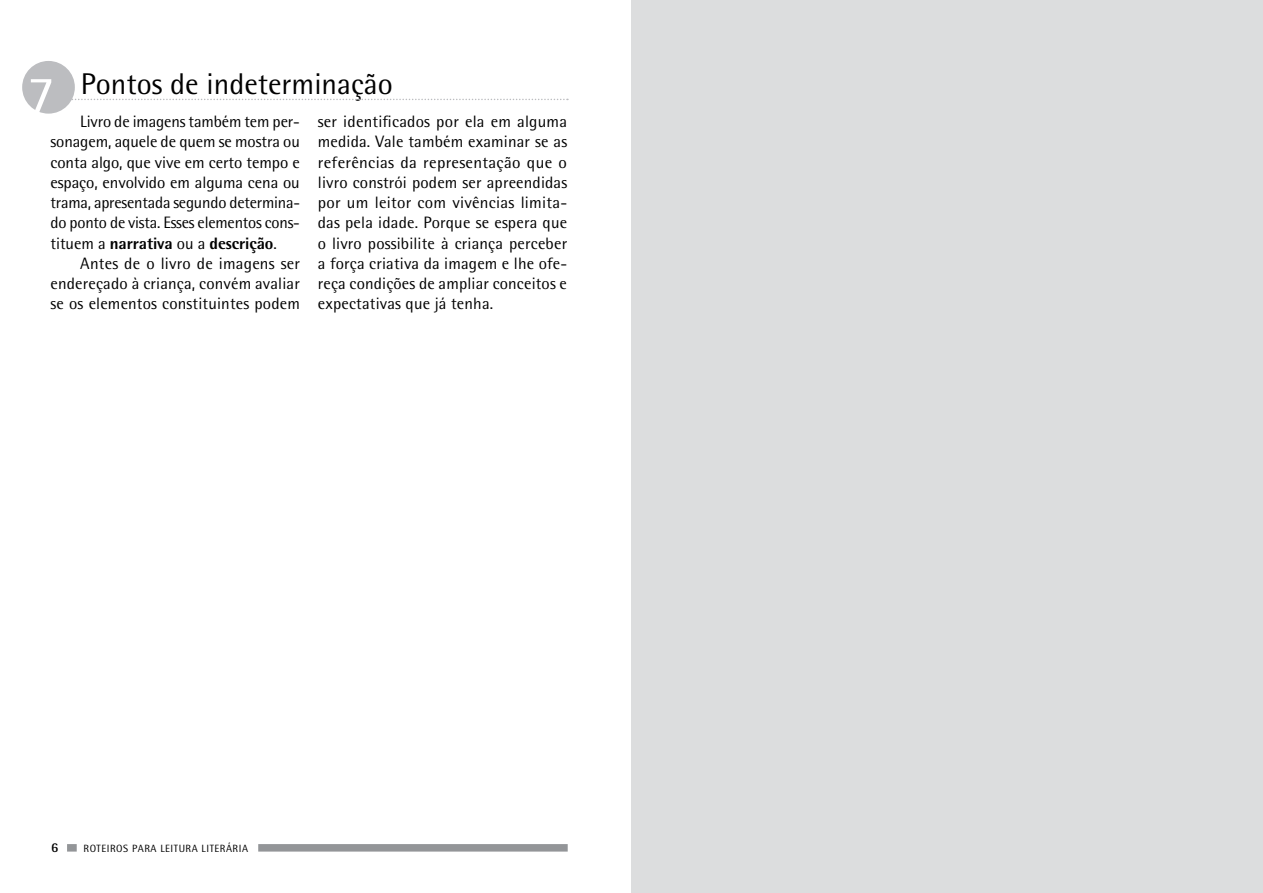
<style>
.page{position:relative;width:1263px;height:893px;background:#fff}
.page>*{position:absolute;margin:0;border:0;box-sizing:border-box;transform-origin:0 0}
.t1{font:30px "Rotis Semi Sans";color:#000}
.t2{font:16.5px/20.2px "Rotis Semi Sans";letter-spacing:.01em;color:#000;text-align:justify}
.t3{font:700 13.5px "Rotis Semi Sans";color:#000}
.t4{font:10.5px "Rotis Semi Sans";letter-spacing:.05em;color:#000}
.s1{font-size:54.75px;color:#fff}
.s2{font-weight:800}
</style>
<div class="page">
<div style="left:258px;top:844px;width:310px;height:8px;background:#939598"></div>
<div style="left:67px;top:844px;width:10px;height:8px;background:#939598"></div>
<div style="left:22px;top:61px;width:53px;height:53px;background:#bcbdc0;border-radius:50%"></div>
<svg style="left:72px;top:99px;width:496px;height:1px"></svg>
<div style="left:631px;top:0;width:632px;height:893px;background:#dcddde"></div>
<h1 class="t1" style="left:27px;top:66px;width:367px"><span class="s1">7</span> Pontos de indeterminação</h1>
<p class="t2" style="left:51px;top:111px;width:251px;text-indent:30px">Livro de imagens também tem per&shy;sonagem, aquele de quem se mostra ou conta algo, que vive em certo tempo e espaço, envolvido em alguma cena ou trama, apresentada segundo determina&shy;do ponto de vista. Esses elementos cons&shy;tituem a <span class="s2">narrativa</span> ou a <span class="s2">descrição</span>.</p>
<p class="t2" style="left:51px;top:253px;width:251px;text-indent:30px">Antes de o livro de imagens ser endereçado à criança, convém avaliar se os elementos constituintes podem</p>
<p class="t2" style="left:318px;top:111px;width:251px">ser identificados por ela em alguma medida. Vale também examinar se as referências da representação que o livro constrói podem ser apreendidas por um leitor com vivências limita&shy;das pela idade. Porque se espera que o livro possibilite à criança perceber a força criativa da imagem e lhe ofe&shy;reça condições de ampliar conceitos e expectativas que já tenha.</p>
<p class="t3" style="left:51px;top:839px;width:9px">6</p>
<p class="t4" style="left:84px;top:842px;width:7px">ROTEIROS</p>
<p class="t4" style="left:132px;top:842px;width:13px">PARA</p>
<p class="t4" style="left:160px;top:842px;width:52px">LEITURA LITER</p>
<p class="t4" style="left:226px;top:842px;width:13px">ÁRIA</p>
</div>
